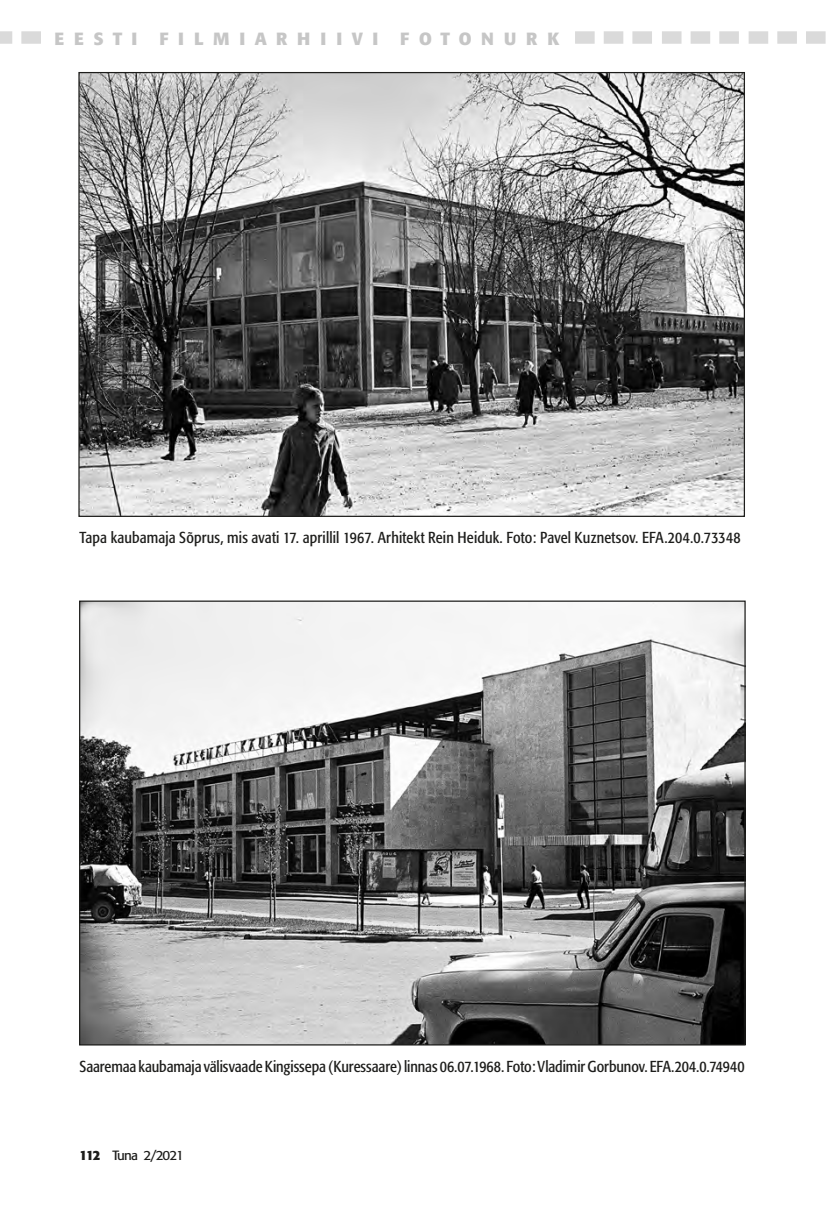
<style>
.page{position:relative;width:834px;height:1216px;background:#fff}
.page>*{position:absolute;margin:0;border:0;box-sizing:border-box;transform-origin:0 0}
.t1{font:700 17.5px "Formata";letter-spacing:.555em;color:#c6c6c6}
.t2{font:condensed 15.75px "Formata";color:#1d1d1b}
.t3{font:13.3px "Formata";letter-spacing:-.07em;color:#1d1d1b}
.s1{font-weight:700}
</style>
<div class="page">
<svg style="left:0;top:31px;width:41px;height:13px"></svg>
<svg style="left:575px;top:31px;width:77px;height:13px"></svg>
<svg style="left:662px;top:31px;width:76px;height:13px"></svg>
<svg style="left:748px;top:31px;width:77px;height:13px"></svg>
<img style="left:80px;top:74px;width:662px;height:441px">
<img style="left:81px;top:602px;width:662px;height:441px">
<p class="t1" style="left:55px;top:28px;width:84px">EESTI</p>
<p class="t1" style="left:159px;top:28px;width:220px">FILMIARHIIVI</p>
<p class="t1" style="left:400px;top:28px;width:161px">FOTONURK</p>
<p class="t2" style="left:79px;top:528px;width:662px">Tapa kaubamaja Sõprus, mis avati 17. aprillil 1967. Arhitekt Rein Heiduk. Foto: Pavel Kuznetsov. EFA.204.0.73348</p>
<p class="t2" style="left:79px;top:1057px;width:666px">Saaremaa kaubamaja välisvaade Kingissepa (Kuressaare) linnas 06.07.1968. Foto: Vladimir Gorbunov. EFA.204.0.74940</p>
<p class="t3" style="left:79px;top:1146px;width:106px"><span class="s1">112</span> Tuna 2/2021</p>
</div>
